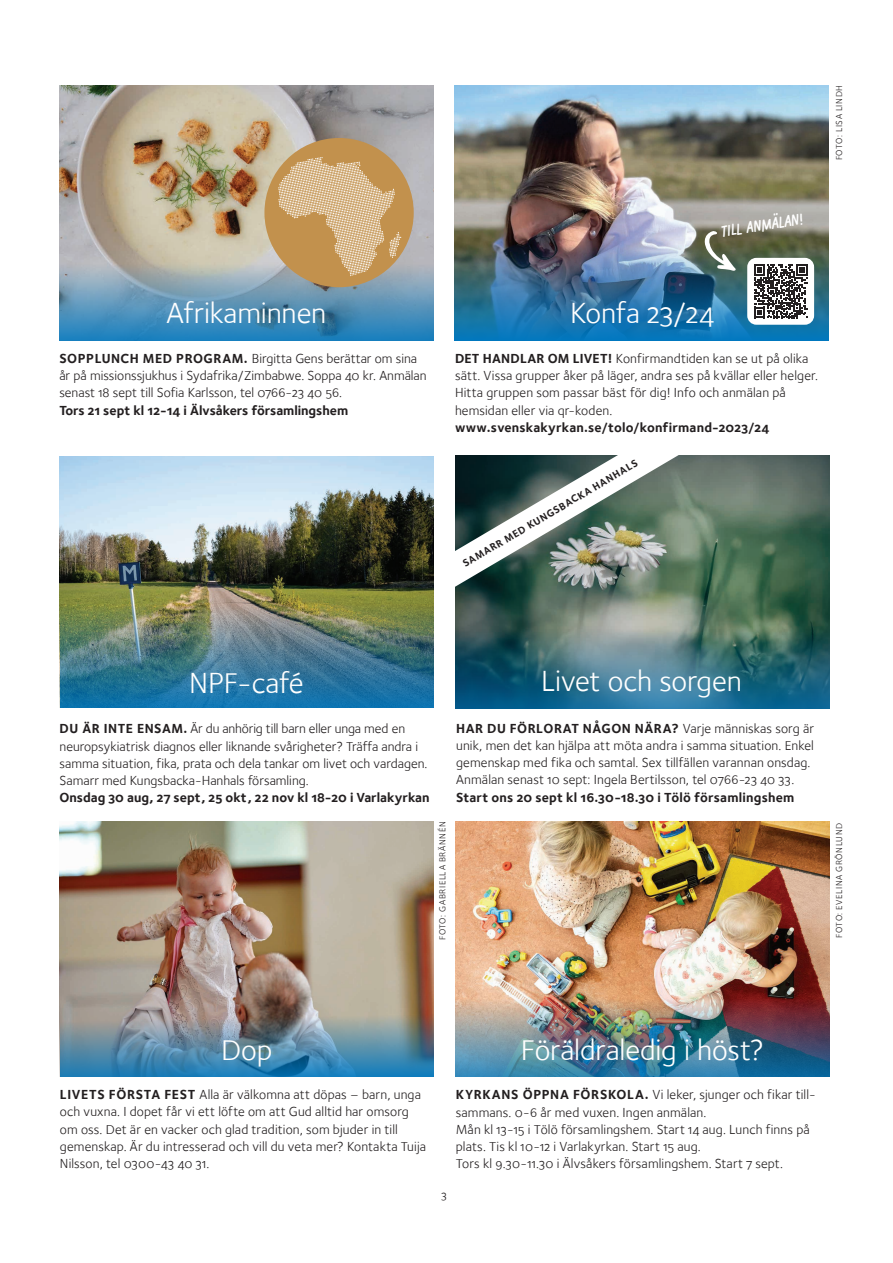
<style>
.page{position:relative;width:893px;height:1263px;background:#fff}
.page>*{position:absolute;margin:0;border:0;box-sizing:border-box;transform-origin:0 0}
.t1{font:30px "Foundry Sterling Book OSF";letter-spacing:-.005em;color:#fff}
.t2{font:15px "Post Box";color:#fff}
.t3{font:13.5px/17.2px "Foundry Sterling Book OSF";letter-spacing:.005em;color:#231f20}
.t4{font:13.5px "Foundry Sterling Bold OSF";letter-spacing:.01em;color:#231f20}
.t5{font:13.5px "Foundry Sterling Bold OSF";letter-spacing:.04em;color:#231f20}
.t6{font:12px "Foundry Sterling Book OSF";color:#231f20}
.t7{font:700 10.5px "Foundry Sterling";color:#231f20}
.t8{font:9px "Foundry Sterling Book OSF";letter-spacing:.07em;color:#231f20}
.s1{font-family:"Foundry Sterling Bold OSF"}
.s2{font-family:"Foundry Sterling Book OSF"}
</style>
<div class="page">
<img style="left:455px;top:85px;width:374px;height:255px">
<img style="left:60px;top:85px;width:374px;height:255px">
<img style="left:455px;top:455px;width:374px;height:253px">
<img style="left:455px;top:821px;width:374px;height:256px">
<img style="left:60px;top:821px;width:374px;height:255px">
<div style="left:747px;top:258px;width:67px;height:67px;background:#fff;border-radius:9px"></div>
<svg style="left:754px;top:264px;width:54px;height:54px"></svg>
<svg style="left:704px;top:231px;width:32px;height:40px"></svg>
<svg style="left:455px;top:455px;width:224px;height:145px"></svg>
<img style="left:60px;top:456px;width:374px;height:251px">
<div style="left:264px;top:138px;width:150px;height:149px;background:#c2914d;border-radius:50%"></div>
<svg style="left:278px;top:157px;width:123px;height:121px"></svg>
<h1 class="t1" style="left:167px;top:296px;width:161px">Afrikaminnen</h1>
<p class="t3" style="left:59px;top:350px;width:369px"><span class="s1">SOPPLUNCH MED PROGRAM.</span> Birgitta Gens berättar om sina år på missionssjukhus i Sydafrika/Zimbabwe. Soppa 40 kr. Anmälan senast 18 sept till Sofia Karlsson, tel 0766-23 40 56.</p>
<p class="t4" style="left:59px;top:402px;width:290px">Tors 21 sept kl 12-14 i Älvsåkers församlingshem</p>
<p class="t2" style="left:721px;top:220px;width:83px;rotate:-8deg">TILL ANMÄLAN!</p>
<p class="t8" style="left:834px;top:160px;width:77px;rotate:-90deg">FOTO: LISA LINDH</p>
<h1 class="t1" style="left:570px;top:296px;width:145px">Konfa 23/24</h1>
<p class="t3" style="left:455px;top:350px;width:365px"><span class="s1">DET HANDLAR OM LIVET!</span> Konfirmandtiden kan se ut på olika sätt. Vissa grupper åker på läger, andra ses på kvällar eller helger.<br>Hitta gruppen som passar bäst för dig! Info och anmälan på hemsidan eller via qr-koden.</p>
<p class="t4" style="left:455px;top:419px;width:316px">www.svenskakyrkan.se/tolo/konfirmand-2023/24</p>
<p class="t7" style="left:461px;top:560px;width:203px;rotate:-31deg">SAMARR MED KUNGSBACKA HANHALS</p>
<h1 class="t1" style="left:189px;top:666px;width:116px">NPF-café</h1>
<p class="t3" style="left:60px;top:720px;width:369px"><span class="s1">DU ÄR INTE ENSAM.</span> Är du anhörig till barn eller unga med en neuropsykiatrisk diagnos eller liknande svårigheter? Träffa andra i samma situation, fika, prata och dela tankar om livet och vardagen.<br>Samarr med Kungsbacka-Hanhals församling.</p>
<p class="t4" style="left:60px;top:790px;width:371px">Onsdag 30 aug, 27 sept, 25 okt, 22 nov kl 18-20 i Varlakyrkan</p>
<p class="t8" style="left:437px;top:940px;width:120px;rotate:-90deg">FOTO: GABRIELLA BRÄNNÉN</p>
<h1 class="t1" style="left:541px;top:664px;width:202px">Livet och sorgen</h1>
<p class="t5" style="left:456px;top:720px;width:360px">HAR DU FÖRLORAT NÅGON NÄRA? <span class="s2">Varje människas sorg är</span></p>
<p class="t3" style="left:456px;top:737px;width:359px">unik, men det kan hjälpa att möta andra i samma situation. Enkel gemenskap med fika och samtal. Sex tillfällen varannan onsdag.<br>Anmälan senast 10 sept: Ingela Bertilsson, tel 0766-23 40 33.</p>
<p class="t4" style="left:456px;top:789px;width:340px">Start ons 20 sept kl 16.30-18.30 i Tölö församlingshem</p>
<p class="t8" style="left:834px;top:938px;width:116px;rotate:-90deg">FOTO: EVELINA GRÖNLUND</p>
<h1 class="t1" style="left:221px;top:1032px;width:53px">Dop</h1>
<p class="t3" style="left:60px;top:1086px;width:368px"><span class="s1">LIVETS FÖRSTA FEST</span> Alla är välkomna att döpas – barn, unga och vuxna. I dopet får vi ett löfte om att Gud alltid har omsorg om oss. Det är en vacker och glad tradition, som bjuder in till gemenskap. Är du intresserad och vill du veta mer? Kontakta Tuija Nilsson, tel 0300-43 40 31.</p>
<p class="t6" style="left:442px;top:1188px;width:7px">3</p>
<h1 class="t1" style="left:521px;top:1033px;width:245px">Föräldraledig i höst?</h1>
<p class="t3" style="left:456px;top:1086px;width:361px"><span class="s1">KYRKANS ÖPPNA FÖRSKOLA.</span> Vi leker, sjunger och fikar till&shy;sammans. 0-6 år med vuxen. Ingen anmälan.<br>Mån kl 13-15 i Tölö församlingshem. Start 14 aug. Lunch finns på plats. Tis kl 10-12 i Varlakyrkan. Start 15 aug.<br>Tors kl 9.30-11.30 i Älvsåkers församlingshem. Start 7 sept.</p>
</div>
